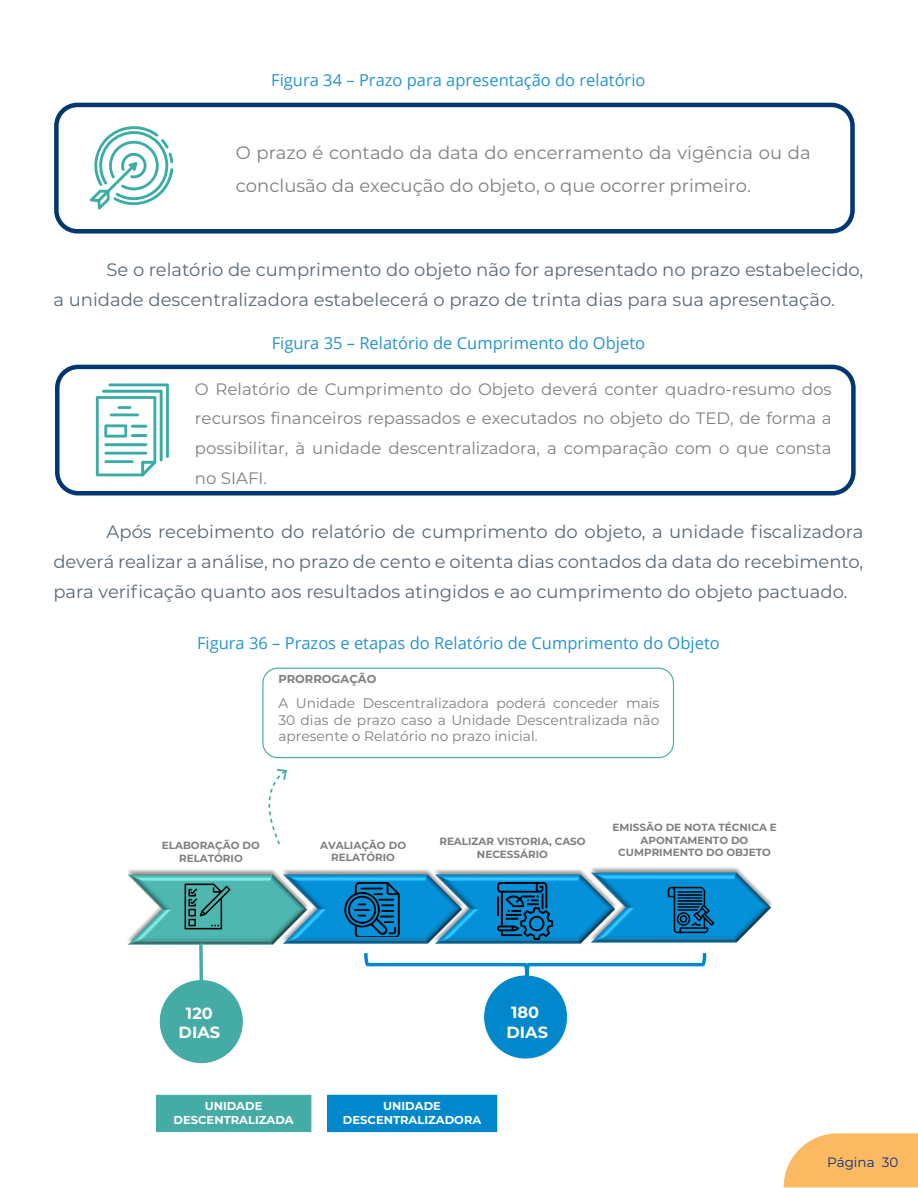
<style>
.page{position:relative;width:918px;height:1188px;background:#fff}
.page>*{position:absolute;margin:0;border:0;box-sizing:border-box;transform-origin:0 0}
.Corpo_do_texto{font:18px/30px "Montserrat";color:#596a76}
.t1{font:18px/32.4px "Montserrat";color:#7f7f7f}
.t2{font:16.5px/29.7px "Montserrat";color:#7f7f7f;text-align:justify}
.Figuras{font:16.5px "Open Sans";color:#2594d0}
.t3{font:700 16.2px/19.4px "Montserrat";color:#fff;text-align:center}
.t4{font:13.8px/16.6px "Montserrat";color:#7f7f7f;text-align:justify}
.t5{font:13.5px "Montserrat";color:#0a3082}
.t6{font:700 11.55px/13.8px "Montserrat";color:#fff;text-align:center}
.t7{font:700 11.55px "Montserrat";color:#7f7f7f}
.t8{font:700 10.35px/12.5px "Montserrat";color:#7f7f7f;text-align:center}
</style>
<div class="page">
<svg style="left:784px;top:1133px;width:134px;height:54px;background:#fbbf70"></svg>
<svg style="left:90px;top:126px;width:83px;height:83px"></svg>
<div style="left:54px;top:103px;width:801px;height:130px;border:4px solid #003770;border-radius:21px"></div>
<div style="left:55px;top:365px;width:801px;height:131px;border:4px solid #003770;border-radius:21px"></div>
<svg style="left:96px;top:384px;width:73px;height:92px"></svg>
<hr style="left:131px;top:425px;width:16px;height:3px;background:#39ada5">
<hr style="left:131px;top:434px;width:16px;height:3px;background:#39ada5">
<img style="left:619px;top:867px;width:153px;height:76px">
<div style="left:156px;top:1095px;width:155px;height:37px;background:#45aba5;border:1px solid #45aba5"></div>
<div style="left:328px;top:1095px;width:169px;height:37px;background:#0087cc"></div>
<img style="left:467px;top:867px;width:152px;height:77px">
<img style="left:312px;top:869px;width:155px;height:75px">
<img style="left:128px;top:869px;width:184px;height:76px">
<img style="left:183px;top:883px;width:48px;height:47px">
<img style="left:497px;top:883px;width:56px;height:56px">
<svg style="left:199px;top:944px;width:4px;height:36px"></svg>
<div style="left:160px;top:981px;width:82px;height:82px;background:#45aba5;border-radius:50%"></div>
<div style="left:160px;top:980px;width:83px;height:83px;border:1px solid #45aba5;border-radius:50%"></div>
<div style="left:485px;top:976px;width:81px;height:82px;background:#0087cc;border-radius:50%"></div>
<svg style="left:364px;top:953px;width:343px;height:27px"></svg>
<img style="left:668px;top:887px;width:47px;height:46px">
<img style="left:345px;top:882px;width:54px;height:55px">
<svg style="left:268px;top:768px;width:19px;height:77px"></svg>
<div style="left:262px;top:668px;width:412px;height:90px;border:1px solid #45aba5;border-radius:15px"></div>
<p class="Figuras" style="left:271px;top:69px;width:376px">Figura 34 – Prazo para apresentação do relatório</p>
<p class="t1" style="left:236px;top:136px;width:576px">O prazo é contado da data do encerramento da vigência ou da conclusão da execução do objeto, o que ocorrer primeiro.</p>
<p class="Corpo_do_texto" style="left:53px;top:254px;width:812px;text-indent:53px">Se o relatório de cumprimento do objeto não for apresentado no prazo estabelecido, a unidade descentralizadora estabelecerá o prazo de trinta dias para sua apresentação.</p>
<p class="Figuras" style="left:272px;top:332px;width:375px">Figura 35 – Relatório de Cumprimento do Objeto</p>
<p class="t2" style="left:195px;top:373px;width:638px">O Relatório de Cumprimento do Objeto deverá conter quadro-resumo dos recursos financeiros repassados e executados no objeto do TED, de forma a possibilitar, à unidade descentralizadora, a comparação com o que consta no SIAFI.</p>
<p class="Corpo_do_texto" style="left:53px;top:516px;width:812px;text-align:justify;text-indent:53px">Após recebimento do relatório de cumprimento do objeto, a unidade fiscalizadora deverá realizar a análise, no prazo de cento e oitenta dias contados da data do recebimento, para verificação quanto aos resultados atingidos e ao cumprimento do objeto pactuado.</p>
<p class="Figuras" style="left:197px;top:632px;width:524px">Figura 36 – Prazos e etapas do Relatório de Cumprimento do Objeto</p>
<p class="t7" style="left:278px;top:671px;width:100px">PRORROGAÇÃO</p>
<p class="t4" style="left:278px;top:694px;width:383px">A Unidade Descentralizadora poderá conceder mais 30 dias de prazo caso a Unidade Descentralizada não apresente o Relatório no prazo inicial.</p>
<p class="t8" style="left:162px;top:839px;width:100px">ELABORAÇÃO DO<br>RELATÓRIO</p>
<p class="t8" style="left:320px;top:838px;width:87px">AVALIAÇÃO DO<br>RELATÓRIO</p>
<p class="t8" style="left:439px;top:835px;width:148px">REALIZAR VISTORIA, CASO<br>NECESSÁRIO</p>
<p class="t8" style="left:612px;top:821px;width:166px">EMISSÃO DE NOTA TÉCNICA E<br>APONTAMENTO DO<br>CUMPRIMENTO DO OBJETO</p>
<p class="t3" style="left:179px;top:1003px;width:43px">120<br>DIAS</p>
<p class="t3" style="left:506px;top:1002px;width:43px;text-align:left">180<br>DIAS</p>
<p class="t6" style="left:174px;top:1099px;width:122px">UNIDADE<br>DESCENTRALIZADA</p>
<p class="t6" style="left:343px;top:1099px;width:140px">UNIDADE<br>DESCENTRALIZADORA</p>
<p class="t5" style="left:827px;top:1153px;width:73px">Página 30</p>
</div>
